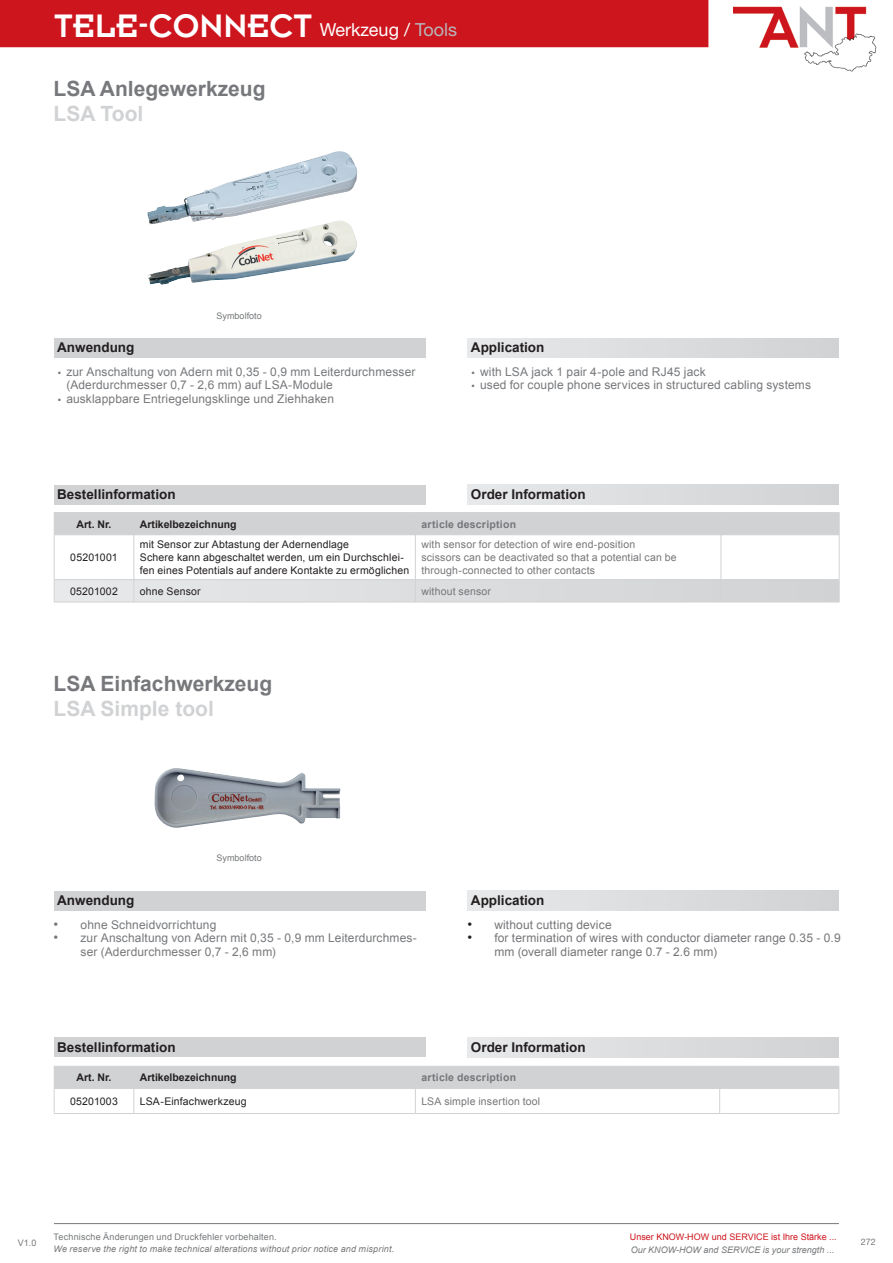
<style>
.page{position:relative;width:893px;height:1263px;background:#fff}
.page>*{position:absolute;margin:0;border:0;box-sizing:border-box;transform-origin:0 0}
.t1{font:36px "Insignia A";color:#fff}
.t2{font:700 21px "Arial";color:#76787b}
.t3{font:700 21px "Arial";color:#d1d2d4}
.t4{font:18px "Helvetica Neue LT Pro";color:#fff}
.t5{font:700 13.5px "Arial";color:#231f20}
.t6{font:12px/13.5px "Arial";letter-spacing:.01em;color:#76787b}
.t7{font:12px/13.5px "Arial";letter-spacing:.01em;color:#757679}
.t8{font:10.5px/12.6px "Arial";letter-spacing:.015em;color:#231f20}
.t9{font:10.5px/12.6px "Arial";letter-spacing:.015em;color:#757679}
.t10{font:700 10.5px "Arial";color:#231f20}
.t11{font:700 10.5px "Arial";letter-spacing:.025em;color:#757679}
.t12{font:italic 9px "Arial";letter-spacing:.02em;color:#76787b}
.t13{font:9px "Arial";letter-spacing:.02em;color:#76787b}
.t14{font:9px "Arial";color:#cd151d}
.t15{font:italic 9px "Arial";color:#76787b}
.t16{font:9px "Arial";color:#76787b}
.t17{font:9px "Helvetica Neue LT Pro";color:#76787b}
.s1{color:#b6b7bb}
.s2{font-family:"Myriad Pro"}
.s3{font-size:13.5px}
.s4{font-size:13.5px;color:#231f20}
</style>
<div class="page">
<div style="left:0;top:0;width:708px;height:47px;background:#cd151d"></div>
<hr style="left:54px;top:1223px;width:785px;height:1px;background:#76787b">
<img style="left:733px;top:7px;width:144px;height:64px">
<div style="left:54px;top:338px;width:371px;height:20px;background:#d1d2d4"></div>
<div style="left:468px;top:338px;width:371px;height:20px;background:#dcdddf"></div>
<div style="left:54px;top:485px;width:371px;height:19px;background:#d1d2d4"></div>
<div style="left:468px;top:485px;width:371px;height:19px;background:#dcdddf"></div>
<img style="left:147px;top:151px;width:210px;height:73px">
<img style="left:204px;top:221px;width:134px;height:33px">
<hr style="left:54px;top:512px;width:80px;height:1px;background:#d1d2d4">
<hr style="left:134px;top:512px;width:281px;height:1px;background:#d1d2d4">
<hr style="left:415px;top:512px;width:306px;height:1px;background:#d1d2d4">
<hr style="left:721px;top:512px;width:118px;height:1px;background:#d1d2d4">
<div style="left:54px;top:513px;width:786px;height:22px;background:#d1d2d4"></div>
<hr style="left:54px;top:534px;width:80px;height:1px;background:#d1d2d4">
<hr style="left:54px;top:535px;width:1px;height:44px;background:#d1d2d4">
<hr style="left:134px;top:534px;width:281px;height:1px;background:#d1d2d4">
<hr style="left:134px;top:535px;width:1px;height:44px;background:#d1d2d4">
<hr style="left:415px;top:534px;width:306px;height:1px;background:#d1d2d4">
<hr style="left:415px;top:535px;width:1px;height:44px;background:#d1d2d4">
<hr style="left:721px;top:534px;width:118px;height:1px;background:#d1d2d4">
<hr style="left:721px;top:535px;width:1px;height:44px;background:#d1d2d4">
<hr style="left:839px;top:535px;width:1px;height:44px;background:#d1d2d4">
<hr style="left:54px;top:579px;width:80px;height:1px;background:#d1d2d4">
<hr style="left:134px;top:579px;width:281px;height:1px;background:#d1d2d4">
<hr style="left:415px;top:579px;width:306px;height:1px;background:#d1d2d4">
<hr style="left:721px;top:579px;width:118px;height:1px;background:#d1d2d4">
<svg style="left:54px;top:580px;width:786px;height:22px;background:#dbdcde"></svg>
<hr style="left:54px;top:602px;width:80px;height:1px;background:#d1d2d4">
<hr style="left:134px;top:602px;width:281px;height:1px;background:#d1d2d4">
<hr style="left:415px;top:602px;width:306px;height:1px;background:#d1d2d4">
<hr style="left:721px;top:602px;width:118px;height:1px;background:#d1d2d4">
<img style="left:155px;top:768px;width:185px;height:60px">
<div style="left:54px;top:891px;width:371px;height:20px;background:#d1d2d4"></div>
<div style="left:468px;top:891px;width:371px;height:20px;background:#dcdddf"></div>
<div style="left:54px;top:1037px;width:371px;height:20px;background:#d1d2d4"></div>
<div style="left:468px;top:1037px;width:371px;height:20px;background:#dcdddf"></div>
<svg style="left:54px;top:1066px;width:786px;height:47px"></svg>
<hr style="left:54px;top:1113px;width:80px;height:1px;background:#d1d2d4">
<hr style="left:134px;top:1113px;width:281px;height:1px;background:#d1d2d4">
<hr style="left:415px;top:1113px;width:305px;height:1px;background:#d1d2d4">
<hr style="left:720px;top:1113px;width:119px;height:1px;background:#d1d2d4">
<h1 class="t1" style="left:54px;top:8px;width:260px">TELE-CONNECT</h1>
<h3 class="t4" style="left:320px;top:18px;width:139px">Werkzeug / <span class="s1">Tools</span></h3>
<h2 class="t2" style="left:54px;top:74px;width:213px">LSA Anlegewerkzeug</h2>
<h2 class="t3" style="left:54px;top:99px;width:91px">LSA Tool</h2>
<p class="t16" style="left:217px;top:310px;width:47px">Symbolfoto</p>
<p class="t5" style="left:57px;top:338px;width:79px">Anwendung</p>
<p class="t5" style="left:471px;top:338px;width:75px">Application</p>
<p class="t6" style="left:66px;top:365px;width:351px;text-indent:-9px"><span class="s2">•</span> zur Anschaltung von Adern mit 0,35 - 0,9 mm Leiterdurchmesser (Aderdurchmesser 0,7 - 2,6 mm) auf LSA-Module</p>
<p class="t6" style="left:58px;top:392px;width:278px"><span class="s2">•</span> ausklappbare Entriegelungsklinge und Ziehhaken</p>
<p class="t6" style="left:472px;top:365px;width:236px"><span class="s2">•</span> with LSA jack 1 pair 4-pole and RJ45 jack</p>
<p class="t6" style="left:472px;top:378px;width:341px"><span class="s2">•</span> used for couple phone services in structured cabling systems</p>
<p class="t5" style="left:57px;top:485px;width:120px">Bestellinformation</p>
<p class="t5" style="left:471px;top:485px;width:116px">Order Information</p>
<p class="t10" style="left:77px;top:517px;width:37px">Art. Nr.</p>
<p class="t10" style="left:140px;top:517px;width:98px">Artikelbezeichnung</p>
<p class="t11" style="left:421px;top:517px;width:96px">article description</p>
<p class="t8" style="left:70px;top:551px;width:49px">05201001</p>
<p class="t8" style="left:140px;top:538px;width:271px">mit Sensor zur Abtastung der Adernendlage<br>Schere kann abgeschaltet werden, um ein Durchschlei&shy;fen eines Potentials auf andere Kontakte zu ermöglichen</p>
<p class="t9" style="left:421px;top:538px;width:257px">with sensor for detection of wire end-position scissors can be deactivated so that a potential can be through-connected to other contacts</p>
<p class="t8" style="left:70px;top:585px;width:49px">05201002</p>
<p class="t8" style="left:140px;top:585px;width:62px">ohne Sensor</p>
<p class="t9" style="left:421px;top:585px;width:71px">without sensor</p>
<h2 class="t2" style="left:54px;top:669px;width:220px">LSA Einfachwerkzeug</h2>
<h2 class="t3" style="left:54px;top:695px;width:162px">LSA Simple tool</h2>
<p class="t16" style="left:217px;top:852px;width:47px">Symbolfoto</p>
<p class="t5" style="left:57px;top:891px;width:79px">Anwendung</p>
<p class="t5" style="left:471px;top:891px;width:75px">Application</p>
<p class="t6" style="left:54px;top:918px;width:164px"><span class="s3">•</span> ohne Schneidvorrichtung</p>
<p class="t6" style="left:81px;top:931px;width:338px;text-indent:-27px"><span class="s3">•</span> zur Anschaltung von Adern mit 0,35 - 0,9 mm Leiterdurchmes&shy;ser (Aderdurchmesser 0,7 - 2,6 mm)</p>
<p class="t7" style="left:467px;top:918px;width:146px"><span class="s4">•</span> without cutting device</p>
<p class="t7" style="left:494px;top:931px;width:348px;text-indent:-27px"><span class="s4">•</span> for termination of wires with conductor diameter range 0.35 - 0.9 mm (overall diameter range 0.7 - 2.6 mm)</p>
<p class="t5" style="left:57px;top:1033px;width:79px">Anwendung</p>
<p class="t5" style="left:471px;top:1033px;width:75px">Application</p>
<p class="t5" style="left:57px;top:1038px;width:120px">Bestellinformation</p>
<p class="t5" style="left:471px;top:1038px;width:116px">Order Information</p>
<p class="t10" style="left:77px;top:1070px;width:37px">Art. Nr.</p>
<p class="t10" style="left:140px;top:1070px;width:98px">Artikelbezeichnung</p>
<p class="t11" style="left:421px;top:1070px;width:96px">article description</p>
<p class="t8" style="left:70px;top:1095px;width:49px">05201003</p>
<p class="t8" style="left:140px;top:1095px;width:108px">LSA-Einfachwerkzeug</p>
<p class="t9" style="left:421px;top:1095px;width:120px">LSA simple insertion tool</p>
<p class="t13" style="left:18px;top:1236px;width:20px">V1.0</p>
<p class="t13" style="left:54px;top:1231px;width:225px">Technische Änderungen und Druckfehler vorbehalten.</p>
<p class="t12" style="left:54px;top:1243px;width:342px">We reserve the right to make technical alterations without prior notice and misprint.</p>
<p class="t14" style="left:630px;top:1231px;width:208px">Unser KNOW-HOW und SERVICE ist Ihre Stärke ...</p>
<p class="t15" style="left:631px;top:1244px;width:205px">Our KNOW-HOW and SERVICE is your strength ...</p>
<p class="t17" style="left:861px;top:1236px;width:17px">272</p>
</div>
